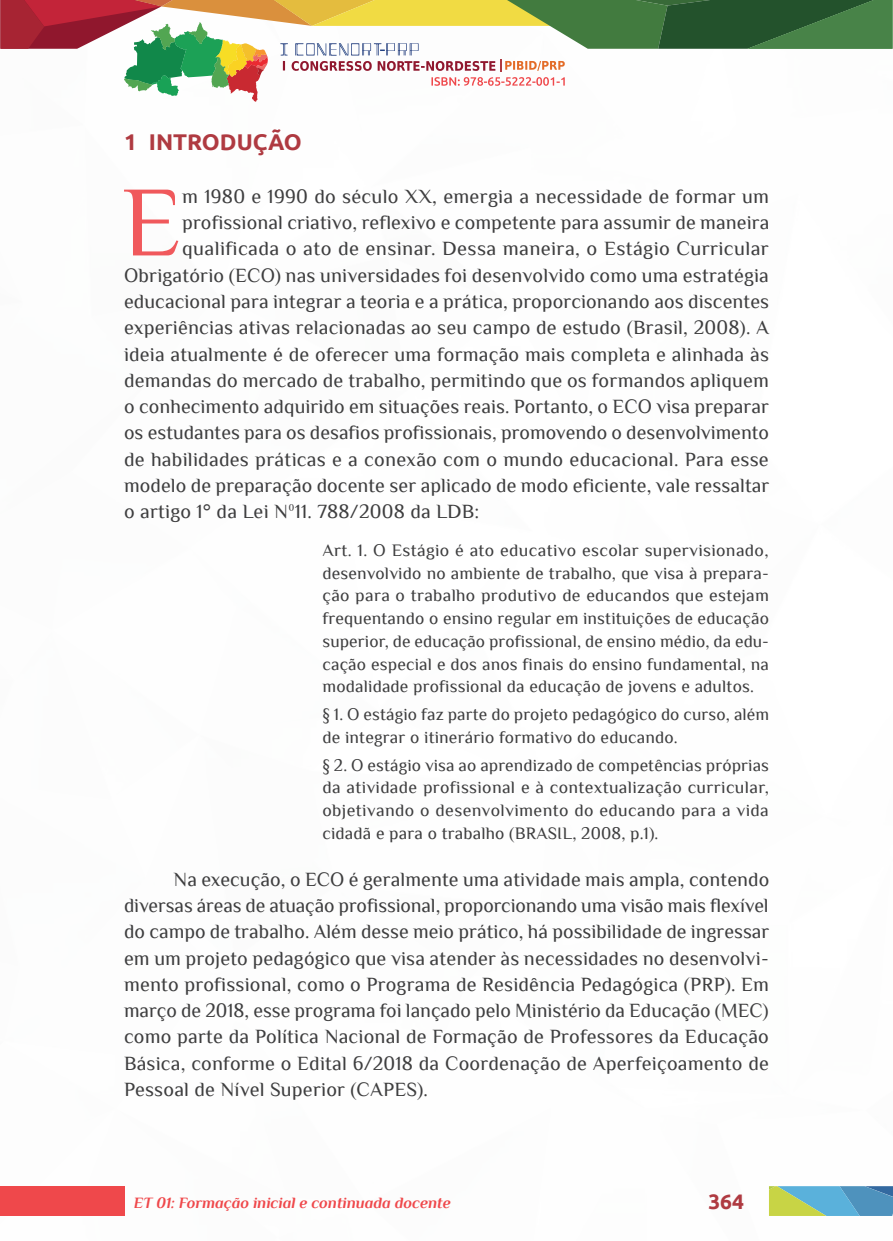
<style>
.page{position:relative;width:893px;height:1241px;background:#fff}
.page>*{position:absolute;margin:0;border:0;box-sizing:border-box;transform-origin:0 0}
._7_CAPITULAR{font:99.75px "Philosopher";color:#f0595c}
._5_INTRODUCAO{font:700 22.75px "Ubuntu";color:#af3a41}
.t1{font:700 21px "Ubuntu";color:#af3a41}
._7_CAPITULAR-2{font:20.12px "Philosopher";letter-spacing:.01em;color:#3e3e3f}
._6_CORPO{font:20.12px/26.2px "Philosopher";letter-spacing:.01em;color:#3e3e3f;text-align:justify}
._9_CITACAO{font:17.5px/22.8px "Philosopher";letter-spacing:.01em;color:#3e3e3f;text-align:justify}
.t2{font:italic 700 15.75px "Philosopher";color:#ef484b}
</style>
<div class="page">
<div style="left:0;top:1185px;width:124px;height:30px;background:#ef484b"></div>
<svg style="left:0;top:0;width:892px;height:102px"></svg>
<svg style="left:769px;top:1186px;width:124px;height:29px;background:#72aea9"></svg>
<p class="_5_INTRODUCAO" style="left:124px;top:128px;width:179px">1 INTRODUÇÃO</p>
<p class="_7_CAPITULAR" style="left:122px;top:170px;width:60px">E</p>
<p class="_7_CAPITULAR-2" style="left:182px;top:186px;width:588px">m 1980 e 1990 do século XX, emergia a necessidade de formar um</p>
<p class="_7_CAPITULAR-2" style="left:182px;top:212px;width:589px">profissional criativo, reflexivo e competente para assumir de maneira</p>
<p class="_7_CAPITULAR-2" style="left:182px;top:238px;width:588px">qualificada o ato de ensinar. Dessa maneira, o Estágio Curricular</p>
<p class="_7_CAPITULAR-2" style="left:124px;top:264px;width:646px">Obrigatório (ECO) nas universidades foi desenvolvido como uma estratégia</p>
<p class="_7_CAPITULAR-2" style="left:124px;top:291px;width:647px">educacional para integrar a teoria e a prática, proporcionando aos discentes</p>
<p class="_7_CAPITULAR-2" style="left:124px;top:317px;width:646px">experiências ativas relacionadas ao seu campo de estudo (Brasil, 2008). A</p>
<p class="_7_CAPITULAR-2" style="left:124px;top:343px;width:646px">ideia atualmente é de oferecer uma formação mais completa e alinhada às</p>
<p class="_7_CAPITULAR-2" style="left:124px;top:369px;width:646px">demandas do mercado de trabalho, permitindo que os formandos apliquem</p>
<p class="_7_CAPITULAR-2" style="left:124px;top:396px;width:647px">o conhecimento adquirido em situações reais. Portanto, o ECO visa preparar</p>
<p class="_7_CAPITULAR-2" style="left:124px;top:422px;width:647px">os estudantes para os desafios profissionais, promovendo o desenvolvimento</p>
<p class="_7_CAPITULAR-2" style="left:124px;top:448px;width:646px">de habilidades práticas e a conexão com o mundo educacional. Para esse</p>
<p class="_7_CAPITULAR-2" style="left:124px;top:474px;width:647px">modelo de preparação docente ser aplicado de modo eficiente, vale ressaltar</p>
<p class="_7_CAPITULAR-2" style="left:124px;top:501px;width:357px">o artigo 1° da Lei Nº11. 788/2008 da LDB:</p>
<p class="_9_CITACAO" style="left:322px;top:538px;width:448px">Art. 1. O Estágio é ato educativo escolar supervisionado, desenvolvido no ambiente de trabalho, que visa à prepara&shy;ção para o trabalho produtivo de educandos que estejam frequentando o ensino regular em instituições de educação superior, de educação profissional, de ensino médio, da edu&shy;cação especial e dos anos finais do ensino fundamental, na modalidade profissional da educação de jovens e adultos.</p>
<p class="_9_CITACAO" style="left:322px;top:703px;width:448px">§ 1. O estágio faz parte do projeto pedagógico do curso, além de integrar o itinerário formativo do educando.</p>
<p class="_9_CITACAO" style="left:322px;top:753px;width:448px">§ 2. O estágio visa ao aprendizado de competências próprias da atividade profissional e à contextualização curricular, objetivando o desenvolvimento do educando para a vida cidadã e para o trabalho (BRASIL, 2008, p.1).</p>
<p class="_6_CORPO" style="left:124px;top:866px;width:647px;text-indent:50px">Na execução, o ECO é geralmente uma atividade mais ampla, contendo diversas áreas de atuação profissional, proporcionando uma visão mais flexível do campo de trabalho. Além desse meio prático, há possibilidade de ingressar em um projeto pedagógico que visa atender às necessidades no desenvolvi&shy;mento profissional, como o Programa de Residência Pedagógica (PRP). Em março de 2018, esse programa foi lançado pelo Ministério da Educação (MEC) como parte da Política Nacional de Formação de Professores da Educação Básica, conforme o Edital 6/2018 da Coordenação de Aperfeiçoamento de Pessoal de Nível Superior (CAPES).</p>
<p class="t2" style="left:134px;top:1193px;width:318px">ET 01: Formação inicial e continuada docente</p>
<p class="t1" style="left:708px;top:1188px;width:37px">364</p>
</div>
